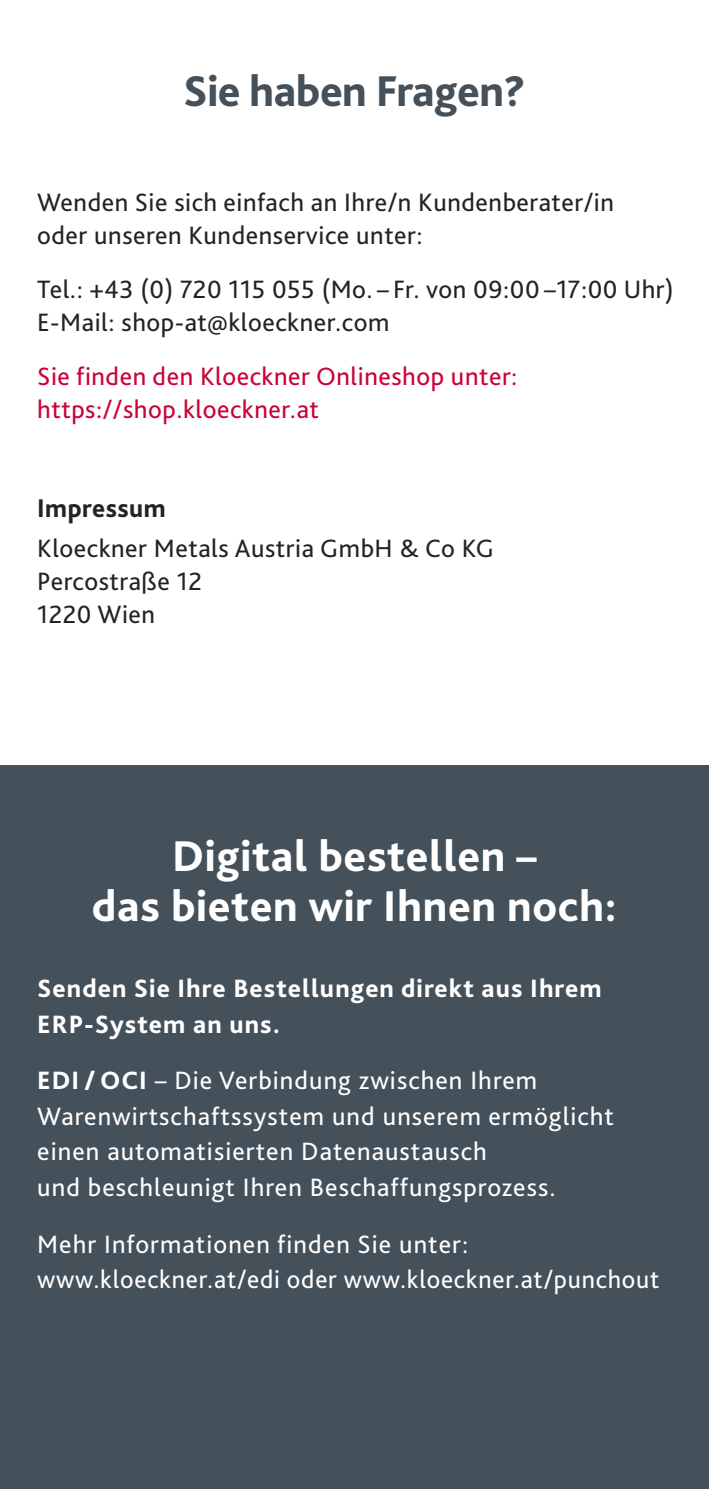
<style>
.page{position:relative;width:709px;height:1489px;background:#fff}
.page>*{position:absolute;margin:0;border:0;box-sizing:border-box;transform-origin:0 0}
.t1{font:800 45px/50px "Kl Bliss";letter-spacing:.015em;color:#fff;text-align:center}
.t2{font:800 45px "Kl Bliss";letter-spacing:-.01em;color:#44505a}
.t3{font:800 26.75px "Kl Bliss";letter-spacing:.02em;color:#232323}
.t4{font:26.25px/35.5px "Kl Bliss";letter-spacing:.04em;color:#fff}
.t5{font:26.25px/32.8px "Kl Bliss";letter-spacing:.02em;color:#232323}
.t6{font:26.25px/32.8px "Kl Bliss";letter-spacing:.02em;color:#ca0237}
.t7{font:800 26.25px/35.5px "Kl Bliss";letter-spacing:.04em;color:#fff}
.s1{font-weight:800}
</style>
<div class="page">
<div style="left:0;top:765px;width:709px;height:723px;background:#44505a"></div>
<h1 class="t2" style="left:183px;top:63px;width:344px">Sie haben Fragen?</h1>
<p class="t5" style="left:37px;top:185px;width:578px">Wenden Sie sich einfach an Ihre/n Kundenberater/in oder unseren Kundenservice unter:</p>
<p class="t5" style="left:37px;top:272px;width:638px">Tel.: +43 (0) 720 115 055 (Mo. – Fr. von 09:00 –17:00 Uhr)<br>E-Mail: shop-at@kloeckner.com</p>
<p class="t6" style="left:37px;top:359px;width:482px">Sie finden den Kloeckner Onlineshop unter: https://shop.kloeckner.at</p>
<p class="t3" style="left:37px;top:491px;width:130px">Impressum</p>
<p class="t5" style="left:37px;top:531px;width:458px">Kloeckner Metals Austria GmbH &amp; Co KG<br>Percostraße 12<br>1220 Wien</p>
<h1 class="t1" style="left:92px;top:829px;width:526px">Digital bestellen –<br>das bieten wir Ihnen noch:</h1>
<p class="t7" style="left:37px;top:970px;width:566px">Senden Sie Ihre Bestellungen direkt aus Ihrem<br>ERP-System an uns.</p>
<p class="t4" style="left:37px;top:1062px;width:578px"><span class="s1">EDI / OCI</span> – Die Verbindung zwischen Ihrem Warenwirtschaftssystem und unserem ermöglicht einen automatisierten Datenaustausch<br>und beschleunigt Ihren Beschaffungsprozess.</p>
<p class="t4" style="left:37px;top:1225px;width:623px">Mehr Informationen finden Sie unter: www.kloeckner.at/edi oder www.kloeckner.at/punchout</p>
</div>
